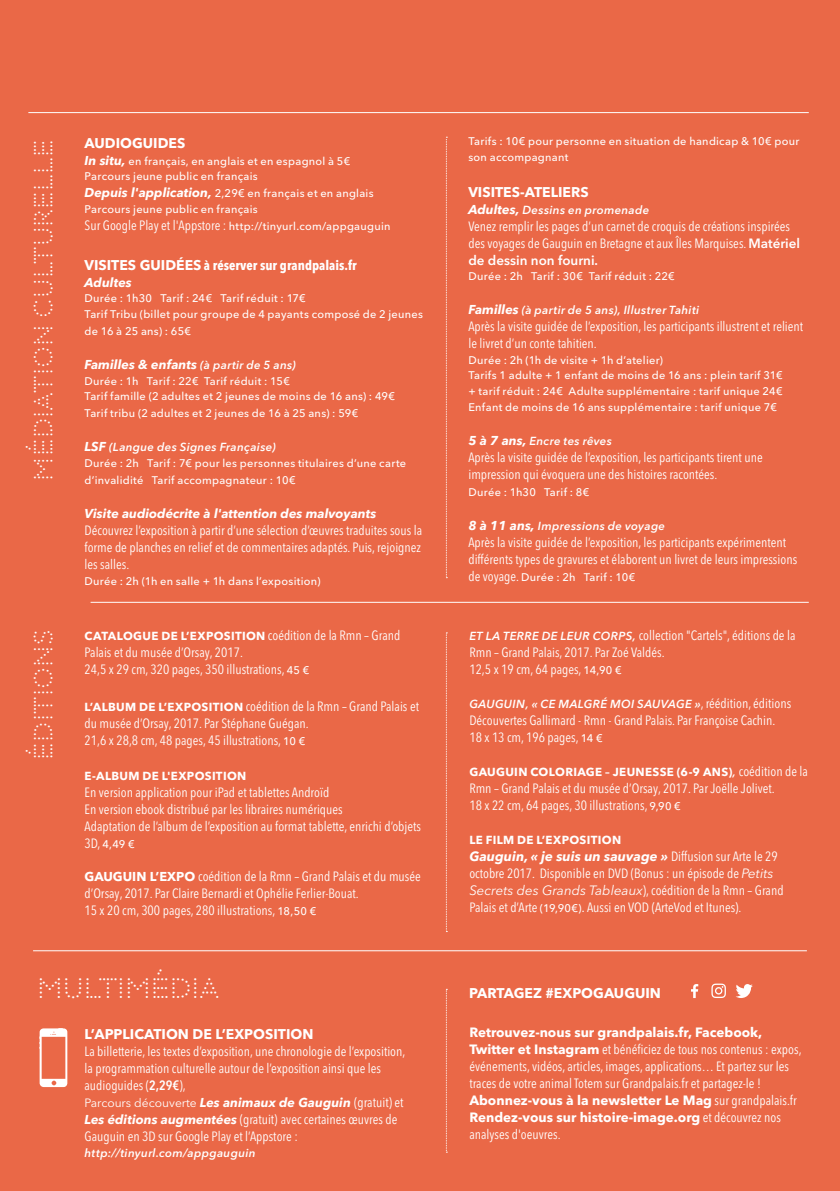
<style>
.page{position:relative;width:840px;height:1191px;background:#fff}
.page>*{position:absolute;margin:0;border:0;box-sizing:border-box;transform-origin:0 0}
.t1{font:28px "RMNGP Constellation Petite";color:#fff}
.t2{font:26px "RMNGP Constellation Petite";letter-spacing:.01em;color:#fff}
.t3{font:700 14px "Avenir Next LT Pro";color:#fff}
.t4{font:condensed 13.4px/17px "Avenir Next LT Pro";color:#fff}
.t5{font:700 condensed 13.4px "Avenir Next LT Pro";color:#fff}
.t6{font:italic 700 12.8px "Avenir Next LT Pro";color:#fff}
.t7{font:italic 600 11.6px "Avenir Next LT Pro";letter-spacing:.025em;color:#fff}
.t8{font:700 11.6px "Avenir Next LT Pro";letter-spacing:.03em;color:#fff}
.t9{font:500 11px/15.6px "Avenir Next LT Pro";letter-spacing:.025em;color:#fff}
.s1{font-weight:700;font-style:italic;font-size:12.8px}
.s2{font-weight:400;font-stretch:condensed;font-size:13.4px}
.s3{font-stretch:normal;font-size:14px}
.s4{font-weight:600;font-size:11.6px}
.s5{font-weight:700;font-size:12.8px}
.s6{font-weight:500;font-stretch:normal;font-size:11px}
.s7{font-weight:700;font-stretch:normal;font-size:11.6px}
.s8{font-weight:700;font-stretch:normal;font-size:12.8px}
.s9{font-weight:600}
.s10{font-weight:400;font-style:normal;font-size:12px}
.s11{font-weight:400;font-style:normal;font-stretch:condensed;font-size:13.4px}
.s12{font-weight:700;font-style:italic;font-stretch:normal;font-size:12.8px}
.s13{font-weight:600;font-stretch:normal}
.s14{font-weight:600;font-style:italic;font-stretch:normal;font-size:11.6px}
.s15{font-weight:600;font-style:italic}
.s16{font-weight:700;font-style:italic;font-stretch:normal}
.s17{font-style:italic;font-stretch:normal}
.s18{font-weight:700;font-stretch:normal}
</style>
<div class="page">
<div style="left:0;top:0;width:839px;height:1191px;background:#ea6847"></div>
<hr style="left:28px;top:112px;width:780px;height:1px;background:#fff">
<svg style="left:446px;top:137px;width:1px;height:441px"></svg>
<svg style="left:446px;top:632px;width:1px;height:300px"></svg>
<hr style="left:90px;top:602px;width:718px;height:1px;background:#fff">
<hr style="left:33px;top:950px;width:773px;height:1px;background:#fff">
<svg style="left:691px;top:984px;width:7px;height:14px"></svg>
<svg style="left:711px;top:983px;width:14px;height:15px"></svg>
<svg style="left:736px;top:984px;width:16px;height:14px"></svg>
<svg style="left:39px;top:1028px;width:28px;height:59px"></svg>
<svg style="left:446px;top:989px;width:1px;height:163px"></svg>
<h2 class="t2" style="left:28px;top:480px;width:343px;rotate:-90deg">MÉDIATION CULTURELLE</h2>
<h2 class="t2" style="left:28px;top:759px;width:132px;rotate:-90deg">ÉDITIONS</h2>
<p class="t3" style="left:84px;top:134px;width:102px">AUDIOGUIDES</p>
<p class="t9" style="left:84px;top:153px;width:267px"><span class="s1">In situ,</span> en français, en anglais et en espagnol à 5€<br>Parcours jeune public en français</p>
<p class="t9" style="left:84px;top:185px;width:290px"><span class="s1">Depuis l'application,</span> 2,29€ en français et en anglais<br>Parcours jeune public en français</p>
<p class="t9" style="left:84px;top:218px;width:307px"><span class="s2">Sur Google Play et l'Appstore :</span> http://tinyurl.com/appgauguin</p>
<p class="t5" style="left:84px;top:257px;width:273px"><span class="s3">VISITES GUIDÉES</span> à réserver sur grandpalais.fr</p>
<p class="t6" style="left:84px;top:274px;width:49px">Adultes</p>
<p class="t9" style="left:84px;top:291px;width:340px">Durée : 1h30 Tarif : 24€ Tarif réduit : 17€<br>Tarif Tribu (billet pour groupe de 4 payants composé de 2 jeunes</p>
<p class="t9" style="left:84px;top:323px;width:108px">de 16 à 25 ans) : 65€</p>
<p class="t6" style="left:84px;top:357px;width:213px">Familles &amp; enfants <span class="s4">(à partir de 5 ans)</span></p>
<p class="t9" style="left:84px;top:373px;width:312px">Durée : 1h Tarif : 22€ Tarif réduit : 15€<br>Tarif famille (2 adultes et 2 jeunes de moins de 16 ans) : 49€</p>
<p class="t9" style="left:84px;top:405px;width:275px">Tarif tribu (2 adultes et 2 jeunes de 16 à 25 ans) : 59€</p>
<p class="t7" style="left:84px;top:440px;width:193px"><span class="s5">LSF</span> (Langue des Signes Française)</p>
<p class="t9" style="left:84px;top:454px;width:323px;line-height:17px">Durée : 2h Tarif : 7€ pour les personnes titulaires d’une carte d’invalidité Tarif accompagnateur : 10€</p>
<p class="t6" style="left:84px;top:505px;width:293px">Visite audiodécrite à l'attention des malvoyants</p>
<p class="t4" style="left:84px;top:521px;width:339px;text-align:justify">Découvrez l’exposition à partir d’une sélection d’œuvres traduites sous la forme de planches en relief et de commentaires adaptés. Puis, rejoignez les salles.</p>
<p class="t9" style="left:84px;top:573px;width:237px">Durée : 2h (1h en salle + 1h dans l’exposition)</p>
<p class="t8" style="left:84px;top:628px;width:317px">CATALOGUE DE L’EXPOSITION <span class="s2">coédition de la Rmn – Grand</span></p>
<p class="t4" style="left:84px;top:643px;width:226px">Palais et du musée d’Orsay, 2017.<br>24,5 x 29 cm, 320 pages, 350 illustrations, <span class="s6">45 €</span></p>
<p class="t4" style="left:84px;top:697px;width:336px"><span class="s7">L’ALBUM DE L’EXPOSITION</span> coédition de la Rmn – Grand Palais et du musée d’Orsay, 2017. Par Stéphane Guégan.<br>21,6 x 28,8 cm, 48 pages, 45 illustrations, <span class="s6">10 €</span></p>
<p class="t8" style="left:84px;top:769px;width:163px">E-ALBUM DE L'EXPOSITION</p>
<p class="t4" style="left:84px;top:784px;width:338px">En version application pour iPad et tablettes Androïd<br>En version ebook distribué par les libraires numériques<br>Adaptation de l’album de l’exposition au format tablette, enrichi d’objets</p>
<p class="t9" style="left:84px;top:836px;width:52px"><span class="s2">3D,</span> 4,49 €</p>
<p class="t4" style="left:84px;top:867px;width:337px"><span class="s8">GAUGUIN L’EXPO</span> coédition de la Rmn – Grand Palais et du musée d’Orsay, 2017. Par Claire Bernardi et Ophélie Ferlier-Bouat.<br>15 x 20 cm, 300 pages, 280 illustrations, <span class="s6">18,50 €</span></p>
<h1 class="t1" style="left:37px;top:972px;width:184px">MULTIMÉDIA</h1>
<p class="t3" style="left:84px;top:1025px;width:230px">L’APPLICATION DE L’EXPOSITION</p>
<p class="t4" style="left:84px;top:1043px;width:322px">La billetterie, les textes d’exposition, une chronologie de l’exposition, la programmation culturelle autour de l’exposition ainsi que les audioguides (<span class="s9">2,29€</span>),</p>
<p class="t6" style="left:84px;top:1095px;width:320px"><span class="s10">Parcours découverte</span> Les animaux de Gauguin <span class="s11">(gratuit) et</span></p>
<p class="t4" style="left:84px;top:1111px;width:314px"><span class="s12">Les éditions augmentées</span> (gratuit) avec certaines œuvres de<br>Gauguin en 3D sur Google Play et l’Appstore :</p>
<p class="t7" style="left:84px;top:1145px;width:172px">http://tinyurl.com/appgauguin</p>
<p class="t9" style="left:468px;top:134px;width:332px">Tarifs : 10€ pour personne en situation de handicap &amp; 10€ pour son accompagnant</p>
<p class="t3" style="left:468px;top:183px;width:122px">VISITES-ATELIERS</p>
<p class="t7" style="left:468px;top:202px;width:182px"><span class="s5">Adultes,</span> Dessins en promenade</p>
<p class="t4" style="left:468px;top:217px;width:333px">Venez remplir les pages d’un carnet de croquis de créations inspirées des voyages de Gauguin en Bretagne et aux Îles Marquises. <span class="s13">Matériel de dessin non fourni.</span></p>
<p class="t9" style="left:468px;top:268px;width:208px">Durée : 2h Tarif : 30€ Tarif réduit : 22€</p>
<p class="t7" style="left:468px;top:303px;width:232px"><span class="s5">Familles</span> (à partir de 5 ans), Illustrer Tahiti</p>
<p class="t4" style="left:468px;top:318px;width:336px">Après la visite guidée de l’exposition, les participants illustrent et relient le livret d’un conte tahitien.</p>
<p class="t9" style="left:468px;top:352px;width:315px">Durée : 2h (1h de visite + 1h d’atelier)<br>Tarifs 1 adulte + 1 enfant de moins de 16 ans : plein tarif 31€ + tarif réduit : 24€ Adulte supplémentaire : tarif unique 24€ Enfant de moins de 16 ans supplémentaire : tarif unique 7€</p>
<p class="t7" style="left:468px;top:433px;width:145px"><span class="s5">5 à 7 ans,</span> Encre tes rêves</p>
<p class="t4" style="left:468px;top:448px;width:295px">Après la visite guidée de l’exposition, les participants tirent une impression qui évoquera une des histoires racontées.</p>
<p class="t9" style="left:468px;top:484px;width:122px">Durée : 1h30 Tarif : 8€</p>
<p class="t7" style="left:468px;top:518px;width:198px"><span class="s5">8 à 11 ans,</span> Impressions de voyage</p>
<p class="t4" style="left:468px;top:533px;width:330px">Après la visite guidée de l’exposition, les participants expérimentent différents types de gravures et élaborent un livret de leurs impressions</p>
<p class="t9" style="left:468px;top:569px;width:168px"><span class="s2">de voyage.</span> Durée : 2h Tarif : 10€</p>
<p class="t4" style="left:469px;top:626px;width:327px"><span class="s14">ET LA TERRE DE LEUR CORPS,</span> collection "Cartels", éditions de la<br>Rmn – Grand Palais, 2017. Par Zoé Valdés.<br>12,5 x 19 cm, 64 pages, <span class="s6">14,90 €</span></p>
<p class="t7" style="left:469px;top:696px;width:323px">GAUGUIN, « CE MALGRÉ MOI SAUVAGE »<span class="s11">, réédition, éditions</span></p>
<p class="t4" style="left:469px;top:711px;width:307px">Découvertes Gallimard - Rmn - Grand Palais. Par Françoise Cachin.<br>18 x 13 cm, 196 pages, <span class="s6">14 €</span></p>
<p class="t8" style="left:469px;top:764px;width:340px">GAUGUIN COLORIAGE – JEUNESSE (6-9 ANS)<span class="s15">,</span> <span class="s2">coédition de la</span></p>
<p class="t4" style="left:469px;top:779px;width:307px">Rmn – Grand Palais et du musée d’Orsay, 2017. Par Joëlle Jolivet.<br>18 x 22 cm, 64 pages, 30 illustrations, <span class="s6">9,90 €</span></p>
<p class="t8" style="left:469px;top:832px;width:153px">LE FILM DE L’EXPOSITION</p>
<p class="t4" style="left:469px;top:847px;width:315px"><span class="s16">Gauguin, « je suis un sauvage »</span> Diffusion sur Arte le 29 octobre 2017. Disponible en DVD (Bonus : un épisode de <span class="s17">Petits Secrets des Grands Tableaux</span>), coédition de la Rmn – Grand Palais et d’Arte <span class="s6">(19,90€).</span> Aussi en VOD (ArteVod et Itunes).</p>
<p class="t3" style="left:469px;top:984px;width:193px">PARTAGEZ #EXPOGAUGUIN</p>
<p class="t4" style="left:469px;top:1024px;width:333px"><span class="s18">Retrouvez-nous sur grandpalais.fr, Facebook, Twitter et Instagram</span> et bénéficiez de tous nos contenus : expos, événements, vidéos, articles, images, applications… Et partez sur les traces de votre animal Totem sur Grandpalais.fr et partagez-le !<br><span class="s18">Abonnez-vous à la newsletter Le Mag</span> sur grandpalais.fr <span class="s18">Rendez-vous sur histoire-image.org</span> et découvrez nos analyses d'oeuvres.</p>
</div>
